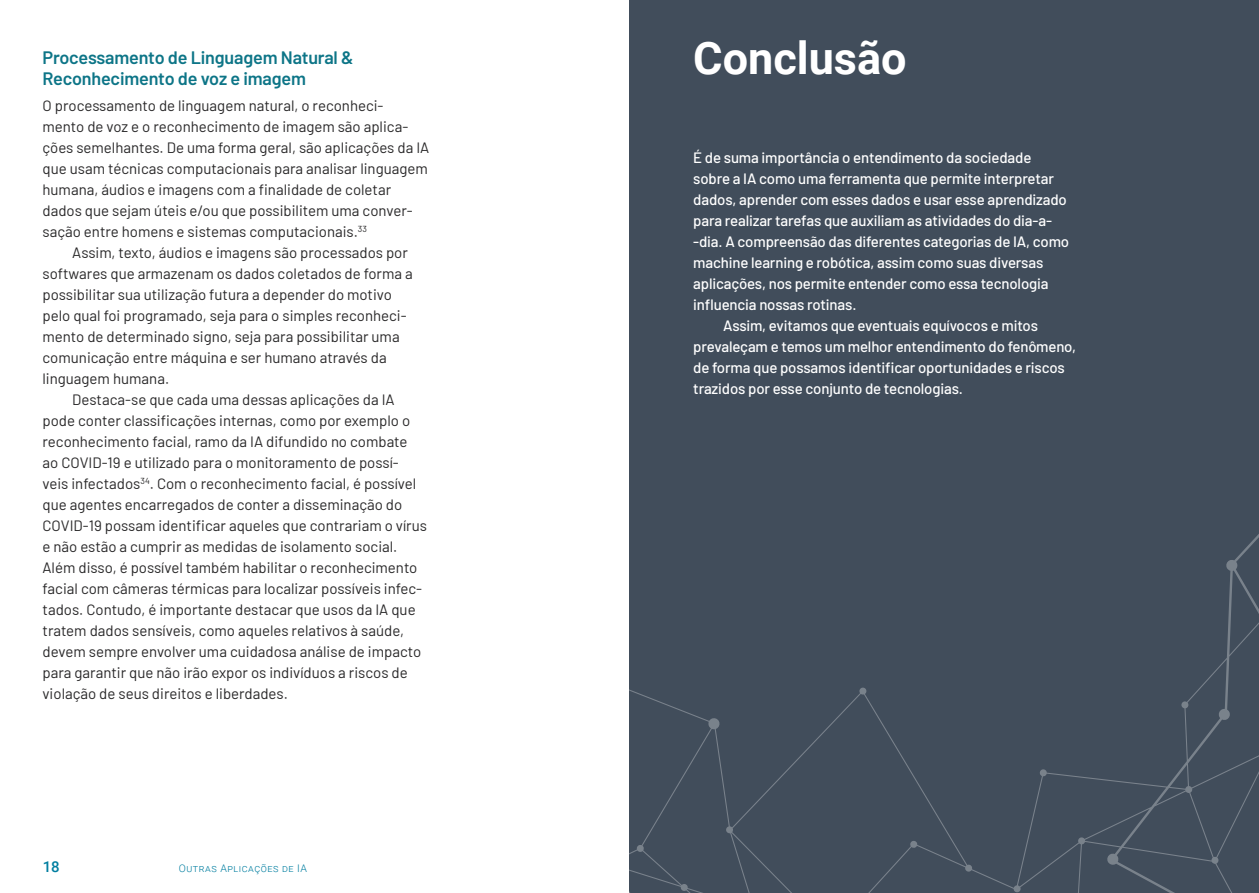
<style>
.page{position:relative;width:1259px;height:893px;background:#fff}
.page>*{position:absolute;margin:0;border:0;box-sizing:border-box;transform-origin:0 0}
.t1{font:700 45px "Roboto";color:#fff}
.t2{font:600 18px/21px "Barlow";letter-spacing:-.01em;color:#0d7587}
.t3{font:15px/21px "Barlow";color:#292829}
.t4{font:500 15px "Barlow";letter-spacing:-.01em;color:#fff}
.t5{font:500 15px "Roboto";color:#007ea0}
.t6{font:300 10.5px "Roboto";letter-spacing:.05em;color:#007ea0}
</style>
<div class="page">
<div style="left:629px;top:0;width:630px;height:893px;background:#414d5b"></div>
<svg style="left:629px;top:534px;width:630px;height:359px"></svg>
<p class="t2" style="left:43px;top:45px;width:312px">Processamento de Linguagem Natural &amp;<br>Reconhecimento de voz e imagem</p>
<p class="t3" style="left:43px;top:94px;width:388px">O processamento de linguagem natural, o reconheci-<br>mento de voz e o reconhecimento de imagem são aplica&shy;ções semelhantes. De uma forma geral, são aplicações da IA que usam técnicas computacionais para analisar linguagem humana, áudios e imagens com a finalidade de coletar dados que sejam úteis e/ou que possibilitem uma conver&shy;sação entre homens e sistemas computacionais.<sup>33</sup></p>
<p class="t3" style="left:43px;top:241px;width:372px;text-indent:30px">Assim, texto, áudios e imagens são processados por softwares que armazenam os dados coletados de forma a possibilitar sua utilização futura a depender do motivo pelo qual foi programado, seja para o simples reconheci&shy;mento de determinado signo, seja para possibilitar uma comunicação entre máquina e ser humano através da linguagem humana.</p>
<p class="t3" style="left:43px;top:388px;width:386px;text-indent:30px">Destaca-se que cada uma dessas aplicações da IA pode conter classificações internas, como por exemplo o reconhecimento facial, ramo da IA difundido no combate ao COVID-19 e utilizado para o monitoramento de possí&shy;veis infectados<sup>34</sup>. Com o reconhecimento facial, é possível que agentes encarregados de conter a disseminação do COVID-19 possam identificar aqueles que contrariam o vírus e não estão a cumprir as medidas de isolamento social.<br>Além disso, é possível também habilitar o reconhecimento facial com câmeras térmicas para localizar possíveis infec&shy;tados. Contudo, é importante destacar que usos da IA que tratem dados sensíveis, como aqueles relativos à saúde, devem sempre envolver uma cuidadosa análise de impacto para garantir que não irão expor os indivíduos a riscos de violação de seus direitos e liberdades.</p>
<p class="t5" style="left:43px;top:856px;width:18px">18</p>
<p class="t6" style="left:179px;top:861px;width:130px">Outras Aplicações de IA</p>
<h1 class="t1" style="left:693px;top:27px;width:215px">Conclusão</h1>
<p class="t4" style="left:693px;top:147px;width:339px">É de suma importância o entendimento da sociedade</p>
<p class="t4" style="left:693px;top:168px;width:362px">sobre a IA como uma ferramenta que permite interpretar</p>
<p class="t4" style="left:693px;top:189px;width:375px">dados, aprender com esses dados e usar esse aprendizado</p>
<p class="t4" style="left:693px;top:210px;width:360px">para realizar tarefas que auxiliam as atividades do dia-a-</p>
<p class="t4" style="left:693px;top:231px;width:377px">-dia. A compreensão das diferentes categorias de IA, como</p>
<p class="t4" style="left:693px;top:252px;width:351px">machine learning e robótica, assim como suas diversas</p>
<p class="t4" style="left:693px;top:273px;width:357px">aplicações, nos permite entender como essa tecnologia</p>
<p class="t4" style="left:693px;top:294px;width:165px">influencia nossas rotinas.</p>
<p class="t4" style="left:723px;top:315px;width:316px">Assim, evitamos que eventuais equívocos e mitos</p>
<p class="t4" style="left:693px;top:336px;width:384px">prevaleçam e temos um melhor entendimento do fenômeno,</p>
<p class="t4" style="left:693px;top:357px;width:373px">de forma que possamos identificar oportunidades e riscos</p>
<p class="t4" style="left:693px;top:378px;width:271px">trazidos por esse conjunto de tecnologias.</p>
</div>
